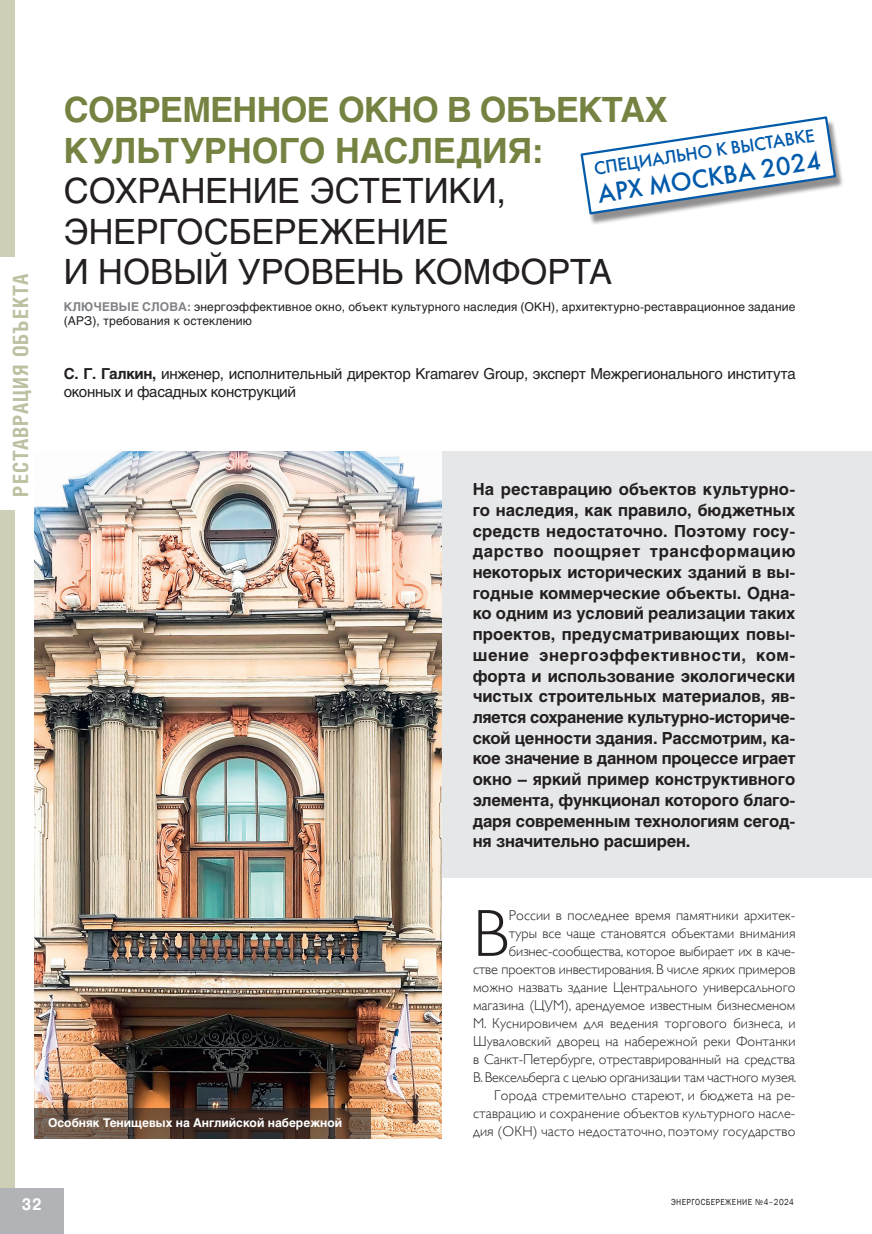
<style>
.page{position:relative;width:872px;height:1234px;background:#fff}
.page>*{position:absolute;margin:0;border:0;box-sizing:border-box;transform-origin:0 0}
._0_Main_text{font:300 67.05px "Gill Sans";color:#231f20}
._0_Zagolovok{font:34.5px/40.5px "Helios";color:#231f20}
._0_Zagolovok-2{font:700 34.5px/40.5px "Helios";letter-spacing:-.02em;color:#748341}
.t1{font:25.65px "Futuris C";color:#015aaa}
._0_Zagolovok-3{font:700 21px "Helios Cond";letter-spacing:.05em;color:#bec0a2}
.t2{font:18.15px "Futuris C";color:#015aaa}
._0_Main_text-2{font:700 16.5px/20.7px "Helios";letter-spacing:-.01em;color:#231f20;text-align:justify}
.t3{font:700 16.5px "Pragmatica";color:#fff;scale:.89 1}
._0_Main_text-3{font:15px/18px "Helios";letter-spacing:-.02em;color:#231f20}
._0_Main_text-4{font:300 14.25px/18px "Gill Sans";color:#231f20;text-align:right}
._0_Avtor{font:12px/14.4px "Helios";letter-spacing:.01em;color:#231f20}
._0_Main_text-5{font:700 12px "Helios";color:#fff}
.t4{font:9px "Franklin Gothic";letter-spacing:.05em;color:#231f20;scale:.89 1}
.s1{font-weight:700;color:#808285}
.s2{font-weight:700}
</style>
<div class="page">
<div style="left:256px;top:451px;width:616px;height:427px;background:#e6e7e9"></div>
<div style="left:0;top:510px;width:15px;height:723px;background:#cdcfb6"></div>
<img style="left:34px;top:451px;width:407px;height:686px">
<div style="left:0;top:1188px;width:64px;height:45px;background:#b2b3b7"></div>
<div style="left:0;top:0;width:15px;height:256px;background:#cdcfb6"></div>
<svg style="left:34px;top:1107px;width:336px;height:30px;background:#584134"></svg>
<div style="left:581px;top:119px;width:263px;height:106px;background:#231f20;opacity:.5"></div>
<svg style="left:580px;top:116px;width:257px;height:100px"></svg>
<p class="_0_Zagolovok-3" style="left:8px;top:496px;width:225px;rotate:-90deg">РЕСТАВРАЦИЯ ОБЪЕКТА</p>
<p class="_0_Zagolovok-2" style="left:64px;top:89px;width:605px">СОВРЕМЕННОЕ ОКНО В ОБЪЕКТАХ<br>КУЛЬТУРНОГО НАСЛЕДИЯ:</p>
<p class="_0_Zagolovok" style="left:64px;top:170px;width:550px">СОХРАНЕНИЕ ЭСТЕТИКИ,<br>ЭНЕРГОСБЕРЕЖЕНИЕ<br>И НОВЫЙ УРОВЕНЬ КОМФОРТА</p>
<p class="t2" style="left:592px;top:158px;width:224px;rotate:-9deg">СПЕЦИАЛЬНО К ВЫСТАВКЕ</p>
<p class="t1" style="left:595px;top:179px;width:227px;rotate:-9deg">АРХ МОСКВА 2024</p>
<p class="_0_Avtor" style="left:64px;top:299px;width:733px"><span class="s1">КЛЮЧЕВЫЕ СЛОВА:</span> энергоэффективное окно, объект культурного наследия (ОКН), архитектурно-реставрационное задание (АРЗ), требования к остеклению</p>
<p class="_0_Main_text-3" style="left:64px;top:365px;width:733px"><span class="s2">С. Г. Галкин,</span> инженер, исполнительный директор Kramarev Group, эксперт Межрегионального института оконных и фасадных конструкций</p>
<p class="_0_Main_text-2" style="left:473px;top:479px;width:324px">На реставрацию объектов культурно&shy;го наследия, как правило, бюджетных средств недостаточно. Поэтому госу&shy;дарство поощряет трансформацию некоторых исторических зданий в вы&shy;годные коммерческие объекты. Одна&shy;ко одним из условий реализации таких проектов, предусматривающих повы&shy;шение энергоэффективности, ком&shy;форта и использование экологически чистых строительных материалов, яв&shy;ляется сохранение культурно-историче&shy;ской ценности здания. Рассмотрим, ка&shy;кое значение в данном процессе играет окно – яркий пример конструктивного элемента, функционал которого благо&shy;даря современным технологиям сегод&shy;ня значительно расширен.</p>
<p class="_0_Main_text-5" style="left:48px;top:1115px;width:296px">Особняк Тенищевых на Английской набережной</p>
<p class="_0_Main_text" style="left:473px;top:880px;width:38px">В</p>
<p class="_0_Main_text-4" style="left:473px;top:905px;width:325px">России в последнее время памятники архитек-<br>туры все чаще становятся объектами внимания бизнес-сообщества, которое выбирает их в каче-<br>стве проектов инвестирования. В числе ярких примеров можно назвать здание Центрального универсального магазина (ЦУМ), арендуемое известным бизнесменом М. Куснировичем для ведения торгового бизнеса, и Шуваловский дворец на набережной реки Фонтанки в Санкт-Петербурге, отреставрированный на средства В.Вексельберга с целью организации там частного музея.</p>
<p class="_0_Main_text-4" style="left:473px;top:1085px;width:324px;text-align:justify;text-indent:21px">Города стремительно стареют, и бюджета на ре&shy;ставрацию и сохранение объектов культурного насле&shy;дия (ОКН) часто недостаточно, поэтому государство</p>
<p class="t3" style="left:22px;top:1193px;width:24px">32</p>
<p class="t4" style="left:671px;top:1196px;width:139px">ЭНЕРГОСБЕРЕЖЕНИЕ №4–2024</p>
</div>
